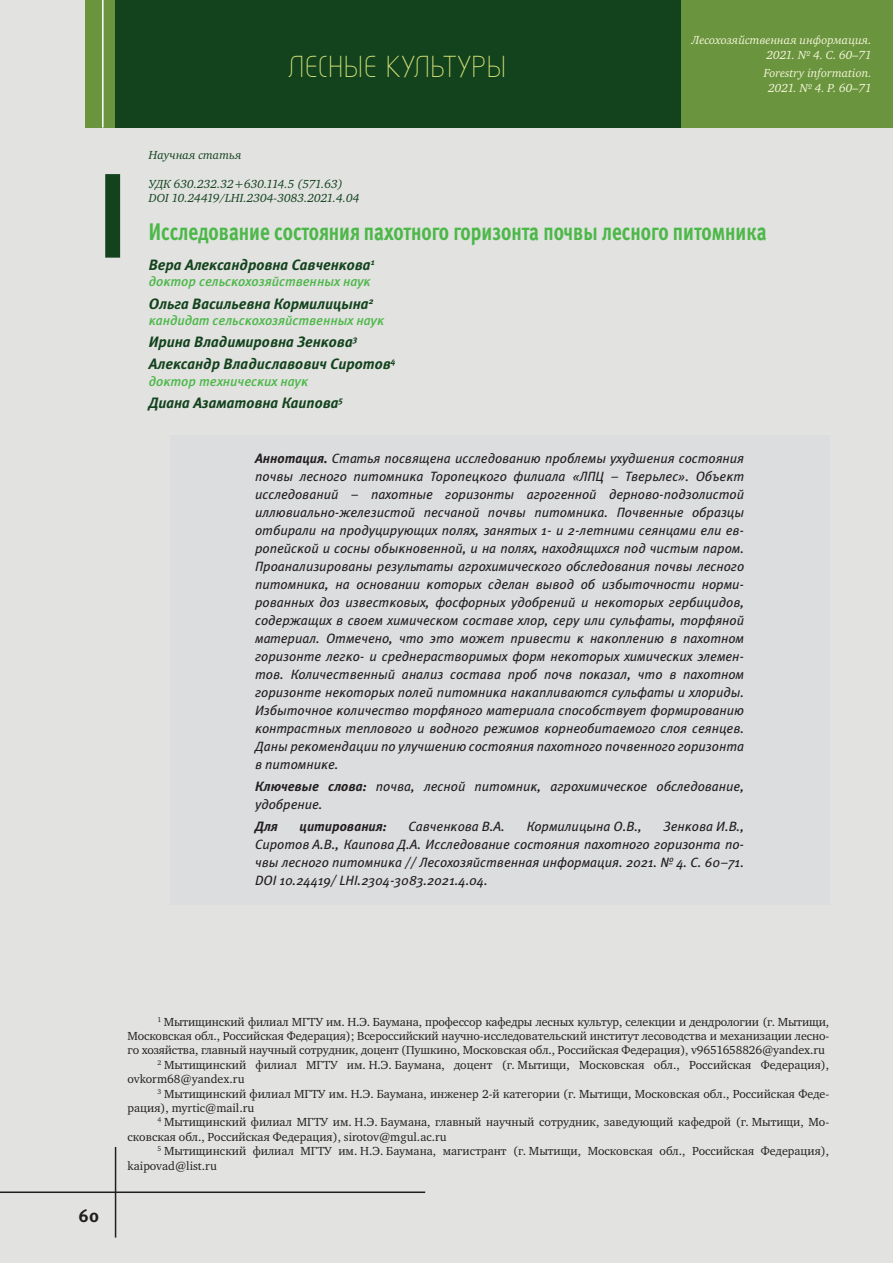
<style>
.page{position:relative;width:893px;height:1263px;background:#e2e2e1}
.page>*{position:absolute;margin:0;border:0;box-sizing:border-box;transform-origin:0 0}
.Zag_0{font:36px "Magic C";color:#d7e378}
.Zag_1{font:24px "Meta Bold LFC";color:#4cb848;scale:.8 1}
.t1{font:18px "Meta Bold C";color:#231f20}
.Zag_Avtor{font:italic 15px "Meta Bold C";color:#13431d}
.Annotaciya{font:italic 13.5px/18px "Meta Book C";color:#231f20;text-align:justify}
.Zag_Avtor_01{font:italic 13.5px "Meta Medium C";color:#4cb848}
.Annotaciya-2{font:italic 13.5px "Meta Bold C";color:#231f20}
.Primechanie{font:12px/14.4px "Charter C";color:#231f20}
.UDK{font:italic 12px "Charter C";color:#13431d}
.UDK-2{font:italic 12px/14.4px "Charter C";color:#f2f6d8;text-align:right}
.s1{font-family:"Meta Bold C"}
</style>
<div class="page">
<hr style="left:0;top:1191px;width:425px;height:2px;background:#231f20">
<hr style="left:115px;top:1147px;width:1px;height:90px;background:#231f20">
<div style="left:85px;top:0;width:808px;height:128px;background:#6b943e"></div>
<div style="left:115px;top:0;width:565px;height:128px;background:#13431d"></div>
<hr style="left:102px;top:0;width:2px;height:128px;background:#fff">
<div style="left:105px;top:174px;width:15px;height:84px;background:#13431d"></div>
<div style="left:170px;top:435px;width:659px;height:353px;background:#dcdddf"></div>
<div style="left:170px;top:763px;width:659px;height:66px;background:#dcdddf"></div>
<div style="left:170px;top:803px;width:659px;height:102px;background:#dcdddf"></div>
<p class="Zag_0" style="left:289px;top:50px;width:219px">ЛЕСНЫЕ КУЛЬТУРЫ</p>
<p class="UDK-2" style="left:692px;top:33px;width:181px">Лесохозяйственная информация.<br>2021. № 4. С. 60–71</p>
<p class="UDK-2" style="left:764px;top:67px;width:109px;text-align:center">Forestry information.<br>2021. № 4. P. 60–71</p>
<p class="UDK" style="left:149px;top:148px;width:94px">Научная статья</p>
<p class="UDK" style="left:149px;top:177px;width:196px">УДК 630.232.32+630.114.5 (571.63)</p>
<p class="UDK" style="left:149px;top:191px;width:212px">DOI 10.24419/LHI.2304-3083.2021.4.04</p>
<p class="Zag_1" style="left:149px;top:217px;width:774px">Исследование состояния пахотного горизонта почвы лесного питомника</p>
<p class="Zag_Avtor" style="left:149px;top:256px;width:227px">Вера Александровна Савченкова<sup>1</sup></p>
<p class="Zag_Avtor_01" style="left:149px;top:274px;width:223px">доктор сельскохозяйственных наук</p>
<p class="Zag_Avtor" style="left:149px;top:294px;width:226px">Ольга Васильевна Кормилицына<sup>2</sup></p>
<p class="Zag_Avtor_01" style="left:149px;top:313px;width:237px">кандидат сельскохозяйственных наук</p>
<p class="Zag_Avtor" style="left:149px;top:333px;width:210px">Ирина Владимировна Зенкова<sup>3</sup></p>
<p class="Zag_Avtor" style="left:149px;top:355px;width:248px">Александр Владиславович Сиротов<sup>4</sup></p>
<p class="Zag_Avtor_01" style="left:149px;top:373px;width:161px">доктор технических наук</p>
<p class="Zag_Avtor" style="left:149px;top:394px;width:196px">Диана Азаматовна Каипова<sup>5</sup></p>
<p class="Annotaciya" style="left:255px;top:449px;width:490px"><span class="s1">Аннотация.</span> Статья посвящена исследованию проблемы ухудшения состояния почвы лесного питомника Торопецкого филиала «ЛПЦ – Тверьлес». Объект исследований – пахотные горизонты агрогенной дерново-подзолистой иллювиально-железистой песчаной почвы питомника. Почвенные образцы отбирали на продуцирующих полях, занятых 1- и 2-летними сеянцами ели ев&shy;ропейской и сосны обыкновенной, и на полях, находящихся под чистым паром.<br>Проанализированы результаты агрохимического обследования почвы лесного питомника, на основании которых сделан вывод об избыточности норми&shy;рованных доз известковых, фосфорных удобрений и некоторых гербицидов, содержащих в своем химическом составе хлор, серу или сульфаты, торфяной материал. Отмечено, что это может привести к накоплению в пахотном горизонте легко- и среднерастворимых форм некоторых химических элемен&shy;тов. Количественный анализ состава проб почв показал, что в пахотном горизонте некоторых полей питомника накапливаются сульфаты и хлориды.<br>Избыточное количество торфяного материала способствует формированию контрастных теплового и водного режимов корнеобитаемого слоя сеянцев.<br>Даны рекомендации по улучшению состояния пахотного почвенного горизонта в питомнике.</p>
<p class="Annotaciya" style="left:255px;top:777px;width:490px"><span class="s1">Ключевые слова:</span> почва, лесной питомник, агрохимическое обследование, удобрение.</p>
<p class="Annotaciya-2" style="left:255px;top:818px;width:24px">Для</p>
<p class="Annotaciya-2" style="left:300px;top:818px;width:89px">цитирования:</p>
<p class="Annotaciya" style="left:409px;top:817px;width:98px">Савченкова В.А.</p>
<p class="Annotaciya" style="left:527px;top:817px;width:117px">Кормилицына О.В.,</p>
<p class="Annotaciya" style="left:255px;top:817px;width:490px;text-indent:408px">Зенкова И.В., Сиротов А.В., Каипова Д.А. Исследование состояния пахотного горизонта по&shy;чвы лесного питомника // Лесохозяйственная информация. 2021. № 4. С. 60–71.<br>DOI 10.24419/ LHI.2304-3083.2021.4.04.</p>
<h3 class="t1" style="left:79px;top:1205px;width:22px">60</h3>
<p class="Primechanie" style="left:128px;top:1014px;width:703px;text-align:justify;text-indent:30px"><sup>1</sup> Мытищинский филиал МГТУ им. Н.Э. Баумана, профессор кафедры лесных культур, селекции и дендрологии (г. Мытищи, Московская обл., Российская Федерация); Всероссийский научно-исследовательский институт лесоводства и механизации лесно&shy;го хозяйства, главный научный сотрудник, доцент (Пушкино, Московская обл., Российская Федерация), v9651658826@yandex.ru</p>
<p class="Primechanie" style="left:128px;top:1058px;width:703px;text-indent:30px"><sup>2</sup> Мытищинский филиал МГТУ им. Н.Э. Баумана, доцент (г. Мытищи, Московская обл., Российская Федерация), ovkorm68@yandex.ru</p>
<p class="Primechanie" style="left:128px;top:1086px;width:703px;text-indent:30px"><sup>3</sup> Мытищинский филиал МГТУ им. Н.Э. Баумана, инженер 2-й категории (г. Мытищи, Московская обл., Российская Феде&shy;рация), myrtic@mail.ru</p>
<p class="Primechanie" style="left:128px;top:1115px;width:703px;text-indent:30px"><sup>4</sup> Мытищинский филиал МГТУ им. Н.Э. Баумана, главный научный сотрудник, заведующий кафедрой (г. Мытищи, Мо&shy;сковская обл., Российская Федерация), sirotov@mgul.ac.ru</p>
<p class="Primechanie" style="left:128px;top:1144px;width:703px;text-indent:30px"><sup>5</sup> Мытищинский филиал МГТУ им. Н.Э. Баумана, магистрант (г. Мытищи, Московская обл., Российская Федерация), kaipovad@list.ru</p>
</div>
